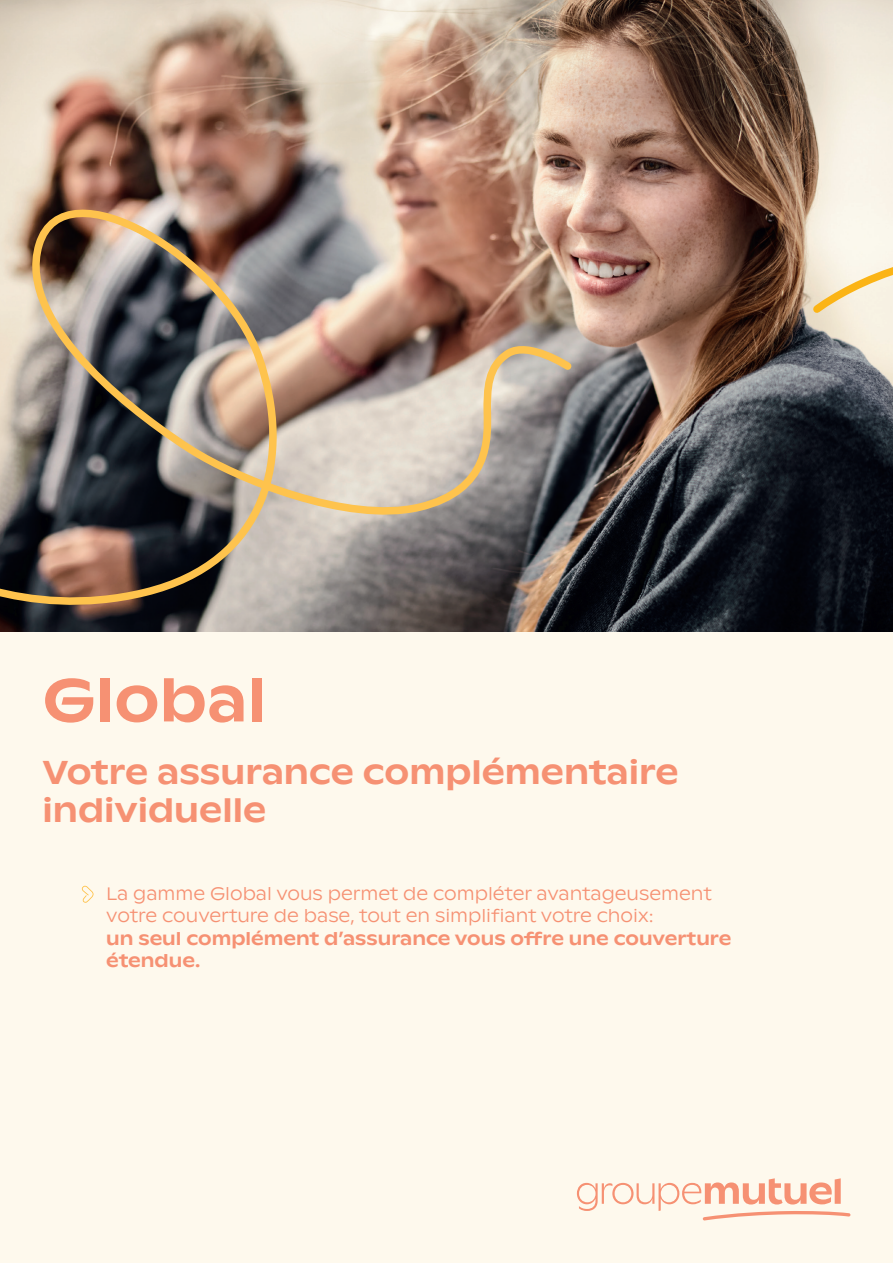
<style>
.page{position:relative;width:893px;height:1263px;background:#fef9ed}
.page>*{position:absolute;margin:0;border:0;box-sizing:border-box;transform-origin:0 0}
.TITRE_Medium_46{font:500 60px "ABC Ginto Nord";color:#f69173}
.TITRE_Medium_46-2{font:500 33px/37.5px "ABC Ginto Nord";color:#f69173}
.CHAPEAU_Light_Med_12{font:300 18px/22.5px "ABC Ginto Nord";color:#f69173}
.CHAPEAU_Light_Med_12-2{font:500 18px/22.5px "ABC Ginto Nord";color:#f69173}
</style>
<div class="page">
<svg style="left:577px;top:1178px;width:273px;height:42px"></svg>
<img style="left:0;top:0;width:893px;height:631px">
<svg style="left:82px;top:885px;width:12px;height:18px"></svg>
<img style="left:0;top:153px;width:575px;height:478px">
<svg style="left:809px;top:240px;width:84px;height:77px"></svg>
<p class="TITRE_Medium_46" style="left:43px;top:663px;width:225px">Global</p>
<p class="TITRE_Medium_46-2" style="left:43px;top:754px;width:638px">Votre assurance complémentaire individuelle</p>
<p class="CHAPEAU_Light_Med_12" style="left:106px;top:882px;width:607px">La gamme Global vous permet de compléter avantageusement votre couverture de base, tout en simplifiant votre choix:</p>
<p class="CHAPEAU_Light_Med_12-2" style="left:106px;top:927px;width:627px">un seul complément d’assurance vous offre une couverture étendue.</p>
</div>
